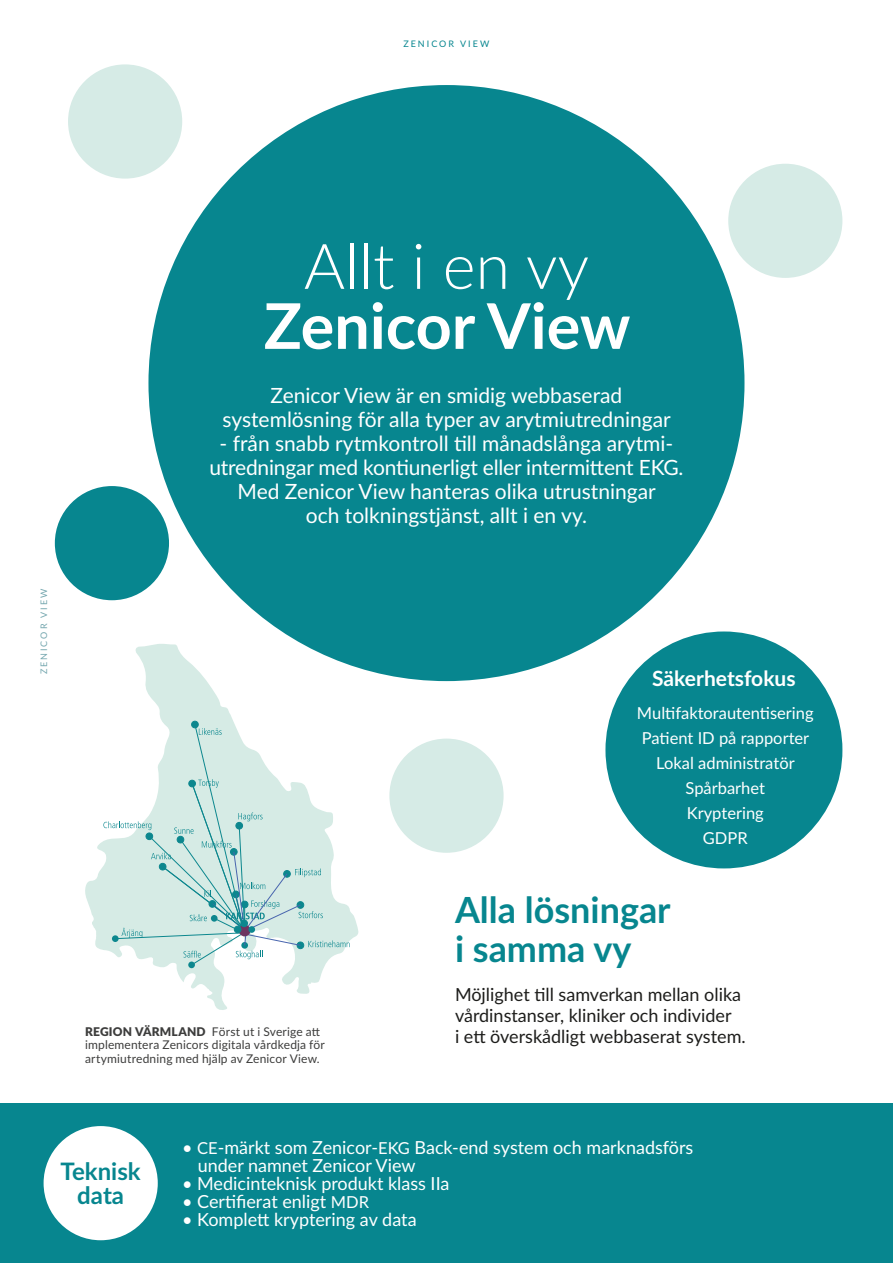
<style>
.page{position:relative;width:893px;height:1263px;background:#fff}
.page>*{position:absolute;margin:0;border:0;box-sizing:border-box;transform-origin:0 0}
.t1{font:700 63px "Lato";color:#fff}
.t2{font:300 63px "Lato";color:#fff}
.t3{font:700 36px/39px "Lato";color:#07868f}
.t4{font:700 24px/24px "Lato";color:#07868f;text-align:center}
.t5{font:21px/24px "Lato";color:#fff;text-align:center}
.t6{font:700 21px "Lato";color:#fff}
.t7{font:18px/18px "Lato";color:#fff}
.t8{font:18px/21px "Lato";color:#1d1d1b}
.t9{font:16.5px "Lato";color:#fff}
.Styrelse_Namn{font:12px/13.5px "Lato";letter-spacing:.015em;color:#3d3d3c}
.Paginering{font:9px "Lato";letter-spacing:.225em;color:#73a6ae}
.Paginering-2{font:9px "Lato";letter-spacing:.225em;color:#07868f}
.s1{font-weight:900}
.s2{font-size:16.5px}
</style>
<div class="page">
<div style="left:0;top:1103px;width:893px;height:160px;background:#07868f"></div>
<div style="left:148px;top:85px;width:596px;height:596px;background:#07868f;border-radius:50%"></div>
<div style="left:605px;top:631px;width:237px;height:237px;background:#07868f;border-radius:50%"></div>
<div style="left:68px;top:64px;width:114px;height:115px;background:#d6ebe6;border-radius:50%"></div>
<div style="left:728px;top:164px;width:114px;height:114px;background:#d6ebe6;border-radius:50%"></div>
<div style="left:55px;top:486px;width:114px;height:114px;background:#07868f;border-radius:50%"></div>
<div style="left:389px;top:739px;width:115px;height:114px;background:#d6ebe6;border-radius:50%"></div>
<div style="left:44px;top:1126px;width:114px;height:114px;background:#fff;border-radius:50%"></div>
<svg style="left:85px;top:644px;width:273px;height:366px"></svg>
<div style="left:192px;top:721px;width:6px;height:7px;background:#0c878e;border-radius:50%"></div>
<div style="left:191px;top:721px;width:8px;height:7px;border:1px solid #0c878e;border-radius:50%"></div>
<div style="left:188px;top:961px;width:7px;height:7px;background:#0c878e;border-radius:50%"></div>
<svg style="left:103px;top:724px;width:247px;height:241px"></svg>
<svg style="left:239px;top:925px;width:12px;height:11px"></svg>
<div style="left:234px;top:926px;width:7px;height:7px;background:#0c878e;border-radius:50%"></div>
<div style="left:234px;top:926px;width:7px;height:7px;border:1px solid #0c878e;border-radius:50%"></div>
<div style="left:248px;top:926px;width:7px;height:7px;background:#0c878e;border-radius:50%"></div>
<div style="left:241px;top:920px;width:6px;height:7px;background:#0c878e;border-radius:50%"></div>
<div style="left:241px;top:920px;width:7px;height:7px;border:1px solid #0c878e;border-radius:50%"></div>
<p class="Paginering-2" style="left:403px;top:37px;width:87px">ZENICOR VIEW</p>
<p class="Paginering" style="left:37px;top:674px;width:87px;rotate:-90deg">ZENICOR VIEW</p>
<p class="t2" style="left:304px;top:222px;width:287px">Allt i en vy</p>
<p class="t1" style="left:264px;top:280px;width:368px">Zenicor View</p>
<p class="t5" style="left:271px;top:382px;width:353px">Zenicor View är en smidig webbaserad</p>
<p class="t5" style="left:223px;top:406px;width:450px">systemlösning för alla typer av arytmiutredningar</p>
<p class="t5" style="left:209px;top:430px;width:476px">- från snabb rytmkontroll till månadslånga arytmi&shy;utredningar med kontiunerligt eller intermittent EKG.</p>
<p class="t5" style="left:237px;top:478px;width:420px">Med Zenicor View hanteras olika utrustningar</p>
<p class="t5" style="left:306px;top:502px;width:283px">och tolkningstjänst, allt i en vy.</p>
<p class="Styrelse_Namn" style="left:85px;top:1024px;width:236px"><span class="s1">REGION VÄRMLAND</span> Först ut i Sverige att</p>
<p class="Styrelse_Namn" style="left:85px;top:1038px;width:241px">implementera Zenicors digitala vårdkedja för artymiutredning med hjälp av Zenicor View.</p>
<p class="t6" style="left:652px;top:663px;width:145px">Säkerhetsfokus</p>
<p class="t9" style="left:637px;top:701px;width:178px">Multifaktorautentisering</p>
<p class="t9" style="left:642px;top:726px;width:169px">Patient ID på rapporter</p>
<p class="t9" style="left:656px;top:751px;width:140px">Lokal administratör</p>
<p class="t9" style="left:686px;top:776px;width:81px">Spårbarhet</p>
<p class="t9" style="left:687px;top:801px;width:78px">Kryptering</p>
<p class="t9" style="left:703px;top:826px;width:46px">GDPR</p>
<p class="t3" style="left:455px;top:888px;width:217px">Alla lösningar i samma vy</p>
<p class="t8" style="left:455px;top:983px;width:292px">Möjlighet till samverkan mellan olika vårdinstanser, kliniker och individer<br>i ett överskådligt webbaserat system.</p>
<p class="t4" style="left:61px;top:1158px;width:82px">Teknisk data</p>
<p class="t7" style="left:198px;top:1138px;width:497px;text-indent:-16px">• <span class="s2">CE</span>-märkt som Zenicor-<span class="s2">EKG</span> Back-end system och marknadsförs under namnet Zenicor View</p>
<p class="t7" style="left:182px;top:1174px;width:269px">• Medicinteknisk produkt klass IIa</p>
<p class="t7" style="left:182px;top:1192px;width:188px">• Certifierat enligt <span class="s2">MDR</span></p>
<p class="t7" style="left:182px;top:1210px;width:236px">• Komplett kryptering av data</p>
</div>
